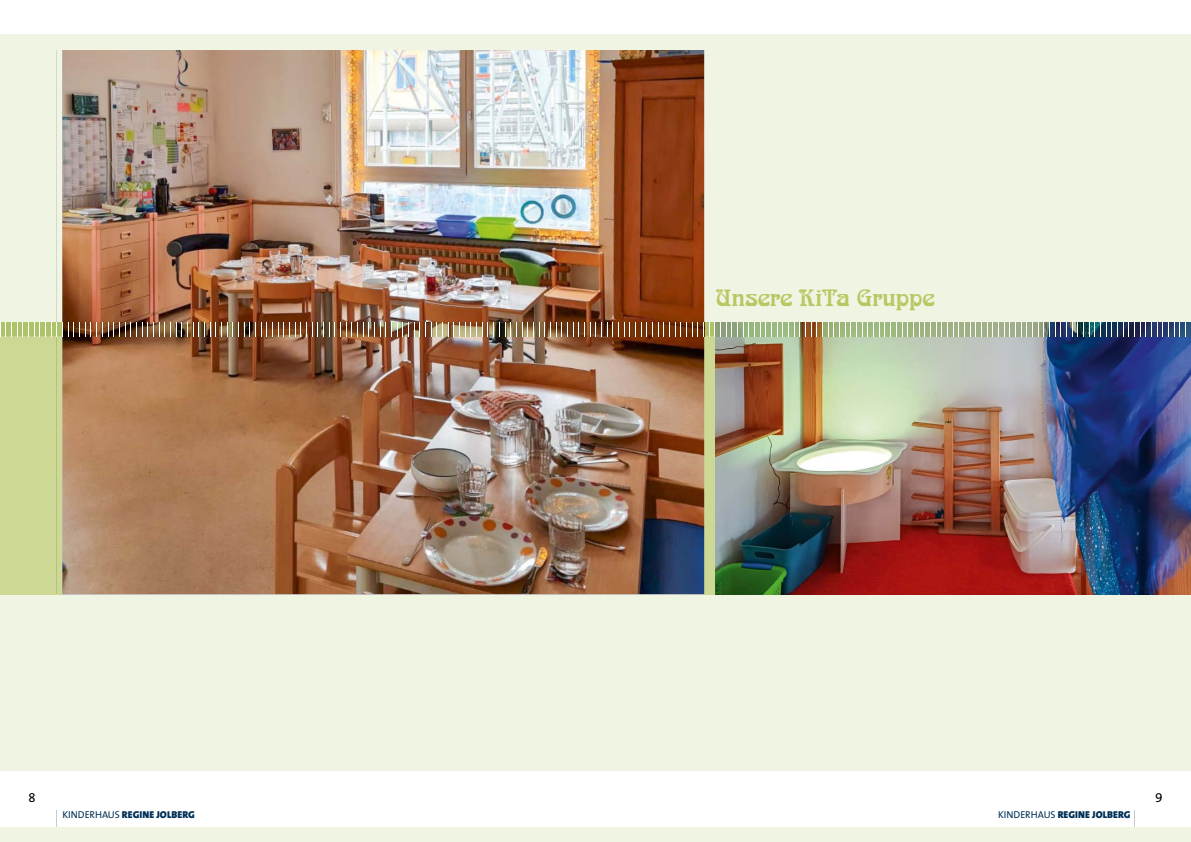
<style>
.page{position:relative;width:1191px;height:842px;background:#fff}
.page>*{position:absolute;margin:0;border:0;box-sizing:border-box;transform-origin:0 0}
.t1{font:23px "Arnold Boecklin Std";letter-spacing:.005em;color:#b7c863}
.t2{font:13px "The Sans Regular Caps";color:#000}
.t3{font:10px "The Sans Black Caps";letter-spacing:.01em;color:#003058}
.s1{font-family:"The Sans Regular Caps"}
</style>
<div class="page">
<div style="left:0;top:34px;width:1191px;height:736px;background:#f0f4e2"></div>
<hr style="left:1134px;top:811px;width:1px;height:31px;background:#c2cbd0">
<div style="left:595px;top:828px;width:596px;height:14px;background:#f0f4e2"></div>
<hr style="left:57px;top:811px;width:1px;height:31px;background:#c2cbd0">
<div style="left:0;top:828px;width:595px;height:14px;background:#f0f4e2"></div>
<div style="left:0;top:322px;width:595px;height:272px;background:#cdd895"></div>
<hr style="left:56px;top:50px;width:1px;height:272px;background:#b7c2b8">
<hr style="left:56px;top:336px;width:1px;height:258px;background:#9bac7b">
<img style="left:62px;top:50px;width:642px;height:544px">
<img style="left:715px;top:336px;width:476px;height:258px">
<img style="left:0;top:322px;width:1191px;height:14px">
<h1 class="t1" style="left:715px;top:285px;width:221px">Unsere KiTa Gruppe</h1>
<h2 class="t2" style="left:28px;top:790px;width:9px">8</h2>
<h2 class="t2" style="left:1155px;top:790px;width:9px">9</h2>
<p class="t3" style="left:62px;top:806px;width:134px"><span class="s1">KINDERHAUS</span> REGINE JOLBERG</p>
<p class="t3" style="left:998px;top:806px;width:134px"><span class="s1">KINDERHAUS</span> REGINE JOLBERG</p>
</div>
